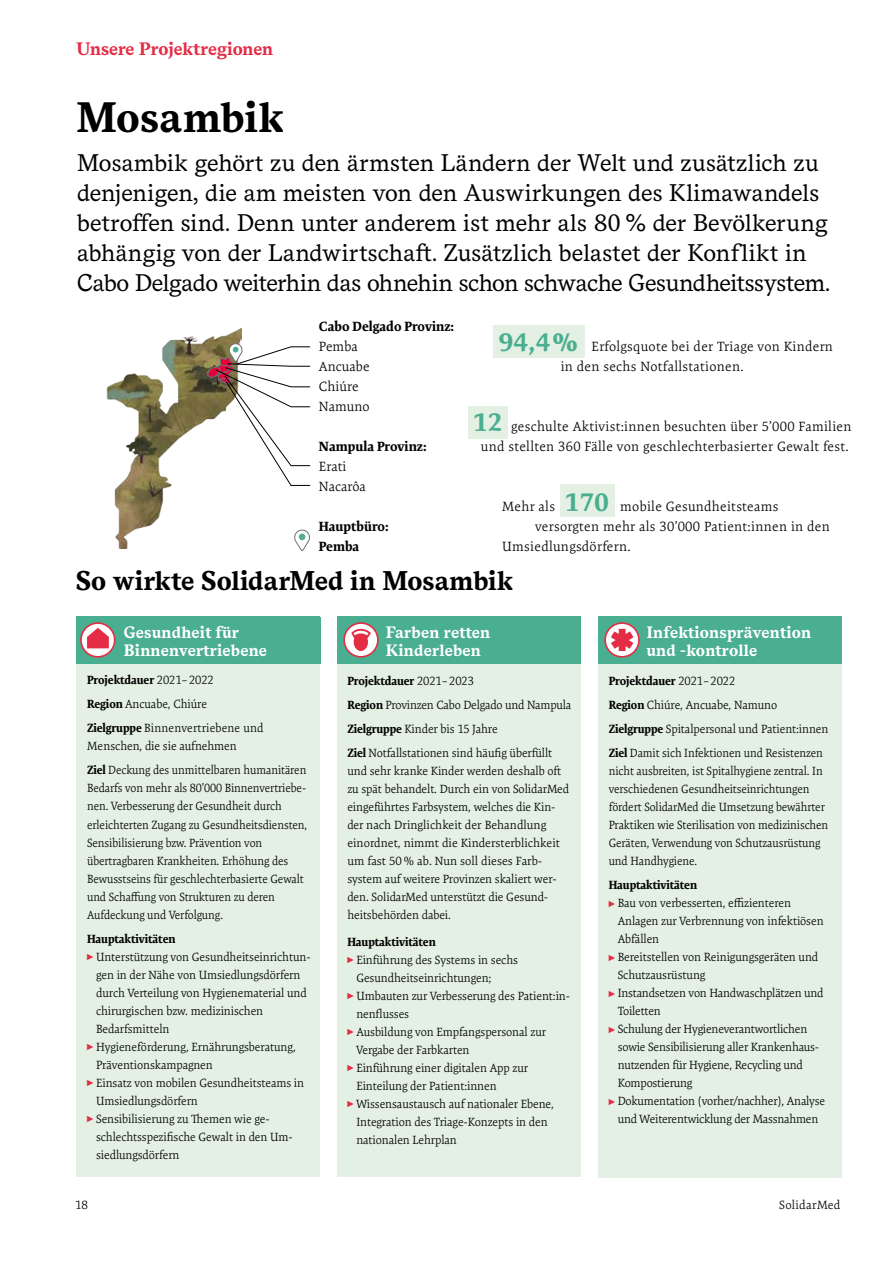
<style>
.page{position:relative;width:893px;height:1263px;background:#fff}
.page>*{position:absolute;margin:0;border:0;box-sizing:border-box;transform-origin:0 0}
.t1{font:700 42.45px "Messina Serif";letter-spacing:.005em;color:#000}
.t2{font:700 27px "Messina Serif";color:#000}
.t3{font:24px/30px "Messina Serif";letter-spacing:-.005em;color:#000}
.t4{font:700 18px "Messina Serif";letter-spacing:-.01em;color:#e52c45}
.t5{font:700 16.5px/18px "Messina Serif";letter-spacing:.01em;color:#fff}
.t6{font:14.25px "Messina Serif";color:#000}
.t7{font:300 13.5px/20px "Expo Serif Pro";letter-spacing:.02em;color:#000;text-align:center}
.t8{font:700 13.5px/20px "Expo Serif Pro";color:#000}
.t9{font:300 13.5px/20px "Expo Serif Pro";color:#000}
.t10{font:300 12px/18px "Expo Serif Pro";letter-spacing:-.01em;color:#000}
.t11{font:300 12px/18px "Expo Serif Pro";letter-spacing:-.01em;color:#000;scale:.94 1}
.t12{font:300 12px/24px "Expo Serif Pro";letter-spacing:.01em;color:#000}
.t13{font:700 12px "Expo Serif Pro";letter-spacing:-.01em;color:#000}
.t14{font:300 12px "Expo Serif Pro";letter-spacing:.02em;color:#000}
.s1{font-weight:700;font-size:25.5px;color:#4aae90}
.s2{font-weight:700}
.s3{font-family:"Andale Mono";font-weight:400;font-size:10.5px;color:#e52c45}
</style>
<div class="page">
<img style="left:106px;top:329px;width:135px;height:220px">
<svg style="left:294px;top:529px;width:16px;height:22px"></svg>
<div style="left:77px;top:659px;width:243px;height:518px;background:#e3f0e3"></div>
<div style="left:337px;top:659px;width:244px;height:518px;background:#e3f0e3"></div>
<div style="left:76px;top:617px;width:244px;height:47px;background:#4aae90"></div>
<div style="left:337px;top:617px;width:244px;height:47px;background:#4aae90"></div>
<svg style="left:343px;top:622px;width:36px;height:36px"></svg>
<svg style="left:80px;top:622px;width:35px;height:36px"></svg>
<div style="left:598px;top:657px;width:244px;height:521px;background:#e3f0e3"></div>
<div style="left:598px;top:617px;width:244px;height:47px;background:#4aae90"></div>
<svg style="left:604px;top:622px;width:36px;height:36px"></svg>
<svg style="left:207px;top:343px;width:104px;height:143px"></svg>
<div style="left:494px;top:326px;width:91px;height:32px;background:#e3f0e3"></div>
<div style="left:468px;top:406px;width:39px;height:32px;background:#e3f0e3"></div>
<div style="left:560px;top:485px;width:54px;height:32px;background:#e3f0e3"></div>
<h3 class="t4" style="left:77px;top:35px;width:198px">Unsere Projektregionen</h3>
<h1 class="t1" style="left:76px;top:85px;width:209px">Mosambik</h1>
<p class="t3" style="left:77px;top:147px;width:755px">Mosambik gehört zu den ärmsten Ländern der Welt und zusätzlich zu denjenigen, die am meisten von den Auswirkungen des Klimawandels betroffen sind. Denn unter anderem ist mehr als 80 % der Bevölkerung abhängig von der Landwirtschaft. Zusätzlich belastet der Konflikt in Cabo Delgado weiterhin das ohnehin schon schwache Gesundheitssystem.</p>
<p class="t8" style="left:319px;top:317px;width:137px">Cabo Delgado Provinz:</p>
<p class="t9" style="left:319px;top:336px;width:52px">Pemba<br>Ancuabe<br>Chiúre<br>Namuno</p>
<p class="t8" style="left:319px;top:436px;width:109px">Nampula Provinz:</p>
<p class="t9" style="left:319px;top:456px;width:49px">Erati<br>Nacarôa</p>
<p class="t7" style="left:561px;top:336px;width:274px;text-align:left;text-indent:-62px"><span class="s1">94,4%</span> Erfolgsquote bei der Triage von Kindern in den sechs Notfallstationen.</p>
<p class="t7" style="left:474px;top:416px;width:379px"><span class="s1">12</span> geschulte Aktivist:innen besuchten über 5’000 Familien und stellten 360 Fälle von geschlechterbasierter Gewalt fest.</p>
<p class="t7" style="left:502px;top:496px;width:278px">Mehr als <span class="s1">170</span> mobile Gesundheitsteams</p>
<p class="t7" style="left:535px;top:516px;width:296px">versorgten mehr als 30’000 Patient:innen in den</p>
<p class="t7" style="left:502px;top:536px;width:130px">Umsiedlungsdörfern.</p>
<p class="t8" style="left:319px;top:516px;width:71px">Hauptbüro:<br>Pemba</p>
<p class="t6" style="left:295px;top:563px;width:57px">Ancuabe</p>
<p class="t6" style="left:318px;top:529px;width:44px">Pemba</p>
<h2 class="t2" style="left:76px;top:561px;width:438px">So wirkte SolidarMed in Mosambik</h2>
<h3 class="t5" style="left:124px;top:623px;width:145px">Gesundheit für<br>Binnenvertriebene</h3>
<h3 class="t5" style="left:386px;top:623px;width:106px">Farben retten<br>Kinderleben</h3>
<h3 class="t5" style="left:646px;top:623px;width:166px">Infektionsprävention und -kontrolle</h3>
<p class="t12" style="left:87px;top:668px;width:178px"><span class="s2">Projektdauer</span> 2021–2022<br><span class="s2">Region</span> Ancuabe, Chiúre<br><span class="s2">Zielgruppe</span> Binnenvertriebene und</p>
<p class="t10" style="left:87px;top:734px;width:221px;line-height:24px">Menschen, die sie aufnehmen<br><span class="s2">Ziel</span> Deckung des unmittelbaren humanitären</p>
<p class="t11" style="left:87px;top:779px;width:236px">Bedarfs von mehr als 80’000 Binnenvertriebe&shy;nen. Verbesserung der Gesundheit durch erleichterten Zugang zu Gesundheitsdiensten, Sensibilisierung bzw. Prävention von übertragbaren Krankheiten. Erhöhung des Bewusstseins für geschlechterbasierte Gewalt und Schaffung von Strukturen zu deren Aufdeckung und Verfolgung.</p>
<p class="t13" style="left:87px;top:931px;width:90px">Hauptaktivitäten</p>
<p class="t10" style="left:87px;top:947px;width:225px"><span class="s3">►</span> Unterstützung von Gesundheitseinrichtun-</p>
<p class="t10" style="left:96px;top:965px;width:206px">gen in der Nähe von Umsiedlungsdörfern</p>
<p class="t10" style="left:96px;top:983px;width:212px">durch Verteilung von Hygienematerial und</p>
<p class="t10" style="left:96px;top:1001px;width:169px">chirurgischen bzw. medizinischen</p>
<p class="t10" style="left:96px;top:1019px;width:75px">Bedarfsmitteln</p>
<p class="t10" style="left:87px;top:1037px;width:210px"><span class="s3">►</span> Hygieneförderung, Ernährungsberatung,</p>
<p class="t10" style="left:96px;top:1055px;width:118px">Präventionskampagnen</p>
<p class="t10" style="left:87px;top:1073px;width:219px"><span class="s3">►</span> Einsatz von mobilen Gesundheitsteams in</p>
<p class="t10" style="left:96px;top:1091px;width:103px">Umsiedlungsdörfern</p>
<p class="t10" style="left:87px;top:1109px;width:184px"><span class="s3">►</span> Sensibilisierung zu Themen wie ge-</p>
<p class="t10" style="left:96px;top:1127px;width:198px">schlechtsspezifische Gewalt in den Um-</p>
<p class="t10" style="left:96px;top:1145px;width:85px">siedlungsdörfern</p>
<p class="t10" style="left:347px;top:668px;width:226px;line-height:24px"><span class="s2">Projektdauer</span> 2021–2023<br><span class="s2">Region</span> Provinzen Cabo Delgado und Nampula <span class="s2">Zielgruppe</span> Kinder bis 15 Jahre<br><span class="s2">Ziel</span> Notfallstationen sind häufig überfüllt</p>
<p class="t10" style="left:347px;top:761px;width:223px">und sehr kranke Kinder werden deshalb oft zu spät behandelt. Durch ein von SolidarMed eingeführtes Farbsystem, welches die Kin&shy;der nach Dringlichkeit der Behandlung einordnet, nimmt die Kindersterblichkeit um fast 50 % ab. Nun soll dieses Farb&shy;system auf weitere Provinzen skaliert wer&shy;den. SolidarMed unterstützt die Gesund&shy;heitsbehörden dabei.</p>
<p class="t13" style="left:347px;top:934px;width:90px">Hauptaktivitäten</p>
<p class="t10" style="left:347px;top:950px;width:172px"><span class="s3">►</span> Einführung des Systems in sechs</p>
<p class="t10" style="left:356px;top:968px;width:137px">Gesundheitseinrichtungen;</p>
<p class="t10" style="left:347px;top:986px;width:224px"><span class="s3">►</span> Umbauten zur Verbesserung des Patient:in-</p>
<p class="t10" style="left:356px;top:1004px;width:54px">nenflusses</p>
<p class="t10" style="left:347px;top:1022px;width:200px"><span class="s3">►</span> Ausbildung von Empfangspersonal zur</p>
<p class="t10" style="left:356px;top:1040px;width:115px">Vergabe der Farbkarten</p>
<p class="t10" style="left:347px;top:1058px;width:182px"><span class="s3">►</span> Einführung einer digitalen App zur</p>
<p class="t10" style="left:356px;top:1076px;width:142px">Einteilung der Patient:innen</p>
<p class="t10" style="left:347px;top:1094px;width:208px"><span class="s3">►</span> Wissensaustausch auf nationaler Ebene,</p>
<p class="t10" style="left:356px;top:1112px;width:193px">Integration des Triage-Konzepts in den</p>
<p class="t10" style="left:356px;top:1130px;width:102px">nationalen Lehrplan</p>
<p class="t10" style="left:609px;top:669px;width:221px;line-height:24px"><span class="s2">Projektdauer</span> 2021–2022<br><span class="s2">Region</span> Chiúre, Ancuabe, Namuno <span class="s2">Zielgruppe</span> Spitalpersonal und Patient:innen <span class="s2">Ziel</span> Damit sich Infektionen und Resistenzen</p>
<p class="t11" style="left:609px;top:762px;width:235px">nicht ausbreiten, ist Spitalhygiene zentral. In verschiedenen Gesundheitseinrichtungen fördert SolidarMed die Umsetzung bewährter Praktiken wie Sterilisation von medizinischen Geräten, Verwendung von Schutzausrüstung und Handhygiene.</p>
<p class="t13" style="left:609px;top:877px;width:90px">Hauptaktivitäten</p>
<p class="t10" style="left:609px;top:894px;width:184px"><span class="s3">►</span> Bau von verbesserten, effizienteren</p>
<p class="t10" style="left:618px;top:912px;width:207px">Anlagen zur Verbrennung von infektiösen</p>
<p class="t10" style="left:618px;top:930px;width:43px">Abfällen</p>
<p class="t10" style="left:609px;top:948px;width:211px"><span class="s3">►</span> Bereitstellen von Reinigungsgeräten und</p>
<p class="t10" style="left:618px;top:966px;width:89px">Schutzausrüstung</p>
<p class="t10" style="left:609px;top:984px;width:216px"><span class="s3">►</span> Instandsetzen von Handwaschplätzen und</p>
<p class="t10" style="left:618px;top:1002px;width:45px">Toiletten</p>
<p class="t10" style="left:609px;top:1020px;width:200px"><span class="s3">►</span> Schulung der Hygieneverantwortlichen</p>
<p class="t10" style="left:618px;top:1038px;width:203px">sowie Sensibilisierung aller Krankenhaus-</p>
<p class="t10" style="left:618px;top:1056px;width:187px">nutzenden für Hygiene, Recycling und</p>
<p class="t10" style="left:618px;top:1074px;width:76px">Kompostierung</p>
<p class="t10" style="left:609px;top:1092px;width:218px"><span class="s3">►</span> Dokumentation (vorher/nachher), Analyse</p>
<p class="t10" style="left:618px;top:1110px;width:202px">und Weiterentwicklung der Massnahmen</p>
<p class="t10" style="left:75px;top:1196px;width:14px">18</p>
<p class="t14" style="left:779px;top:1198px;width:63px">SolidarMed</p>
</div>
